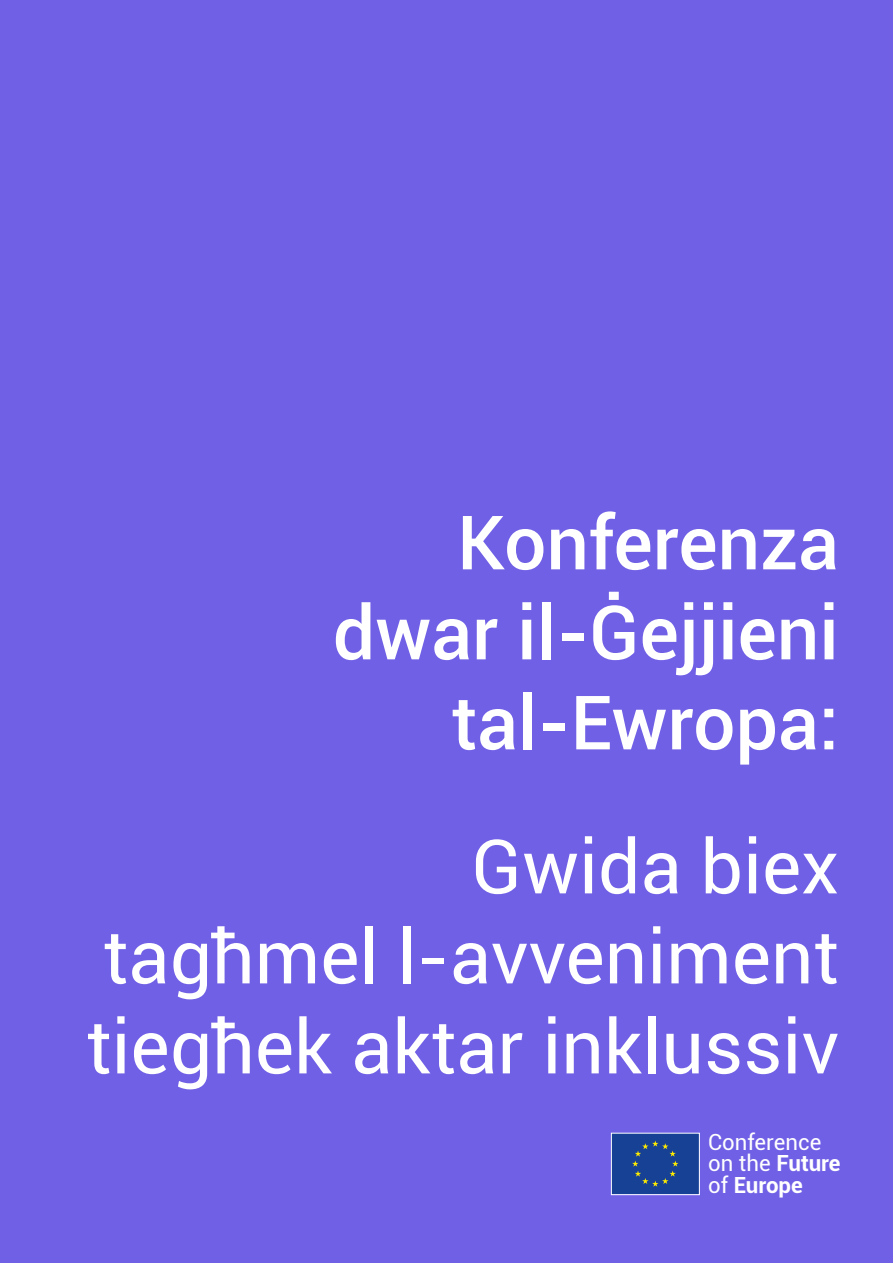
<style>
.page{position:relative;width:893px;height:1263px;background:#7060e6}
.page>*{position:absolute;margin:0;border:0;box-sizing:border-box;transform-origin:0 0}
.t1{font:75px/90px "Roboto";color:#fff;text-align:justify}
.t2{font:500 75px "Roboto";color:#fff}
.t3{font:700 22.2px "Roboto";color:#fff}
.t4{font:22.2px "Roboto";color:#fff}
.s1{font-weight:400}
</style>
<div class="page">
<div style="left:611px;top:1134px;width:88px;height:60px;background:#164194"></div>
<svg style="left:632px;top:1140px;width:46px;height:47px"></svg>
<div style="left:611px;top:1133px;width:89px;height:62px;border:1px solid #fff"></div>
<p class="t2" style="left:457px;top:490px;width:383px">Konferenza</p>
<p class="t2" style="left:333px;top:580px;width:507px">dwar il-Ġejjieni</p>
<p class="t2" style="left:451px;top:670px;width:389px">tal-Ewropa:</p>
<p class="t1" style="left:86px;top:819px;width:754px;text-indent:385px">Gwida biex tagħmel l-avveniment tiegħek aktar inklussiv</p>
<p class="t4" style="left:708px;top:1126px;width:115px">Conference</p>
<p class="t3" style="left:708px;top:1148px;width:134px"><span class="s1">on the</span> Future</p>
<p class="t3" style="left:708px;top:1169px;width:96px"><span class="s1">of</span> Europe</p>
</div>
